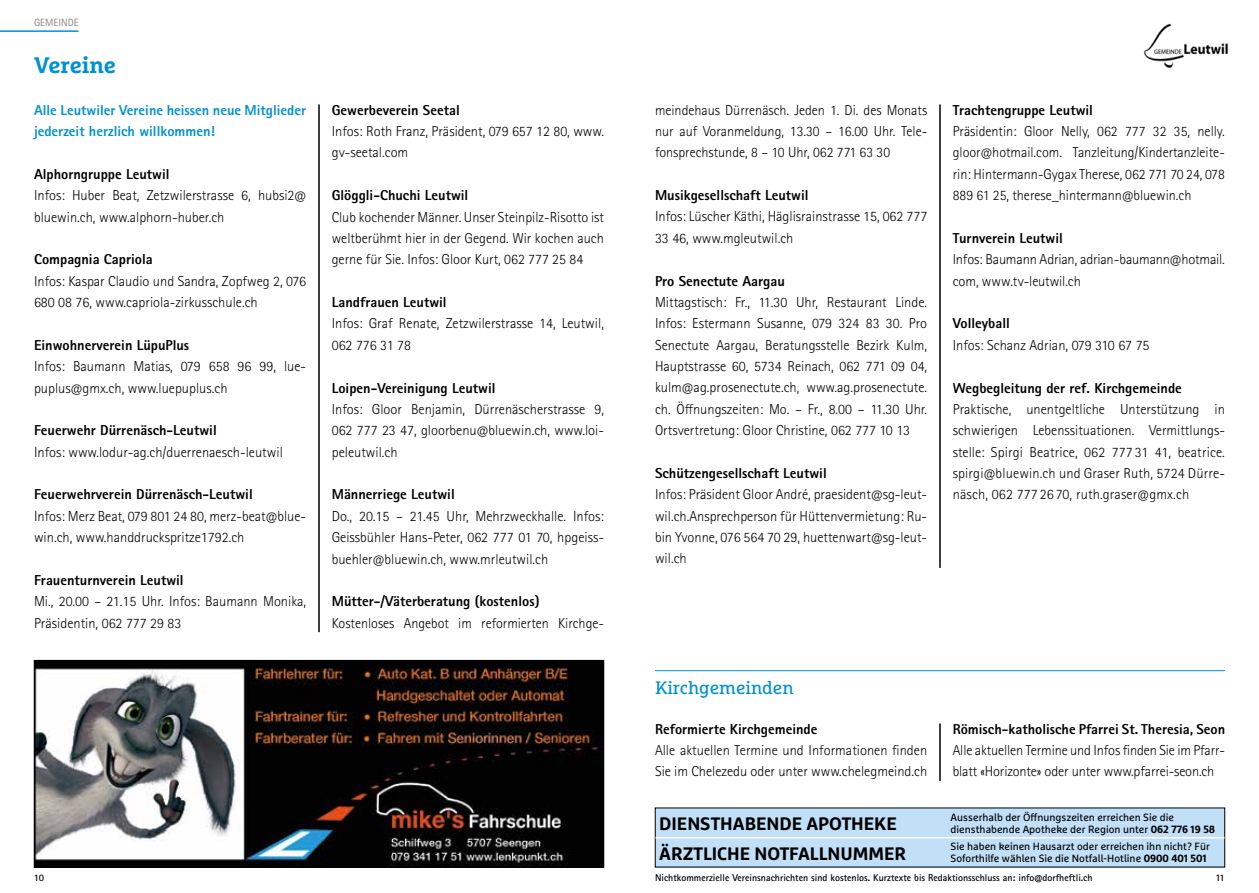
<style>
.page{position:relative;width:1259px;height:893px;background:#fff}
.page>*{position:absolute;margin:0;border:0;box-sizing:border-box;transform-origin:0 0}
.t1{font:700 22.5px "Marselis Slab Pro";color:#0090d6}
.t2{font:700 18px/30px "Marselis Pro";color:#000}
.t3{font:18px "Marselis Slab Pro";color:#0090d6}
.t4{font:300 14.4px/21.3px "Rotis Sans Serif Std";color:#000}
.t5{font:800 14.4px "Rotis Sans Serif Std";color:#000}
.t6{font:800 14.4px/21.3px "Rotis Sans Serif Std";color:#0090d6}
.t7{font:10.5px/12.6px "Marselis Pro";color:#000}
.t8{font:10.5px "Rotis Sans Serif Std";color:#868786}
.t9{font:700 9.9px "Rotis Sans Serif Std";color:#000}
.s1{font-weight:700}
</style>
<div class="page">
<hr style="left:0;top:30px;width:79px;height:2px;background:#0090d6">
<img style="left:1143px;top:23px;width:85px;height:45px">
<hr style="left:655px;top:670px;width:570px;height:1px;background:#0090d6">
<hr style="left:319px;top:105px;width:1px;height:527px;background:#000">
<hr style="left:939px;top:105px;width:1px;height:463px;background:#000">
<hr style="left:939px;top:723px;width:1px;height:58px;background:#000">
<div style="left:655px;top:808px;width:569px;height:59px;background:#c1dff7"></div>
<hr style="left:655px;top:837px;width:569px;height:1px;background:#fff">
<img style="left:36px;top:662px;width:566px;height:203px">
<div style="left:34px;top:660px;width:570px;height:207px;border:1px solid #000"></div>
<p class="t8" style="left:34px;top:16px;width:46px">GEMEINDE</p>
<h1 class="t1" style="left:34px;top:51px;width:84px">Vereine</h1>
<p class="t6" style="left:34px;top:99px;width:274px">Alle Leutwiler Vereine heissen neue Mitglieder jederzeit herzlich willkommen!</p>
<p class="t5" style="left:34px;top:165px;width:137px">Alphorngruppe Leutwil</p>
<p class="t4" style="left:34px;top:185px;width:274px">Infos: Huber Beat, Zetzwilerstrasse 6, hubsi2@ bluewin.ch, www.alphorn-huber.ch</p>
<p class="t5" style="left:34px;top:250px;width:120px">Compagnia Capriola</p>
<p class="t4" style="left:34px;top:270px;width:274px">Infos: Kaspar Claudio und Sandra, Zopfweg 2, 076<br>680 08 76, www.capriola-zirkusschule.ch</p>
<p class="t5" style="left:34px;top:336px;width:157px">Einwohnerverein LüpuPlus</p>
<p class="t4" style="left:34px;top:356px;width:274px">Infos: Baumann Matias, 079 658 96 99, lue&shy;puplus@gmx.ch, www.luepuplus.ch</p>
<p class="t5" style="left:34px;top:421px;width:184px">Feuerwehr Dürrenäsch-Leutwil</p>
<p class="t4" style="left:34px;top:441px;width:250px">Infos: www.lodur-ag.ch/duerrenaesch-leutwil</p>
<p class="t5" style="left:34px;top:485px;width:220px">Feuerwehrverein Dürrenäsch-Leutwil</p>
<p class="t4" style="left:34px;top:505px;width:274px">Infos: Merz Beat, 079 801 24 80, merz-beat@blue&shy;win.ch, www.handdruckspritze1792.ch</p>
<p class="t5" style="left:34px;top:571px;width:151px">Frauenturnverein Leutwil</p>
<p class="t4" style="left:34px;top:591px;width:274px">Mi., 20.00 – 21.15 Uhr. Infos: Baumann Monika,<br>Präsidentin, 062 777 29 83</p>
<p class="t5" style="left:332px;top:101px;width:129px">Gewerbeverein Seetal</p>
<p class="t4" style="left:332px;top:121px;width:274px">Infos: Roth Franz, Präsident, 079 657 12 80, www. gv-seetal.com</p>
<p class="t5" style="left:332px;top:186px;width:138px">Glöggli-Chuchi Leutwil</p>
<p class="t4" style="left:332px;top:206px;width:274px;text-align:justify">Club kochender Männer. Unser Steinpilz-Risotto ist weltberühmt hier in der Gegend. Wir kochen auch gerne für Sie. Infos: Gloor Kurt, 062 777 25 84</p>
<p class="t5" style="left:332px;top:293px;width:116px">Landfrauen Leutwil</p>
<p class="t4" style="left:332px;top:313px;width:274px">Infos: Graf Renate, Zetzwilerstrasse 14, Leutwil,<br>062 776 31 78</p>
<p class="t5" style="left:332px;top:378px;width:165px">Loipen-Vereinigung Leutwil</p>
<p class="t4" style="left:332px;top:399px;width:274px;text-align:justify">Infos: Gloor Benjamin, Dürrenäscherstrasse 9, 062 777 23 47, gloorbenu@bluewin.ch, www.loi&shy;peleutwil.ch</p>
<p class="t5" style="left:332px;top:485px;width:124px">Männerriege Leutwil</p>
<p class="t4" style="left:332px;top:505px;width:274px;text-align:justify">Do., 20.15 – 21.45 Uhr, Mehrzweckhalle. Infos:<br>Geissbühler Hans-Peter, 062 777 01 70, hpgeiss&shy;buehler@bluewin.ch, www.mrleutwil.ch</p>
<p class="t5" style="left:332px;top:592px;width:209px">Mütter-/Väterberatung (kostenlos)</p>
<p class="t4" style="left:332px;top:612px;width:274px">Kostenloses Angebot im reformierten Kirchge-</p>
<p class="t9" style="left:34px;top:871px;width:12px">10</p>
<p class="t4" style="left:655px;top:99px;width:274px;text-align:justify">meindehaus Dürrenäsch. Jeden 1. Di. des Monats nur auf Voranmeldung, 13.30 – 16.00 Uhr. Tele&shy;fonsprechstunde, 8 – 10 Uhr, 062 771 63 30</p>
<p class="t5" style="left:655px;top:186px;width:155px">Musikgesellschaft Leutwil</p>
<p class="t4" style="left:655px;top:206px;width:274px">Infos: Lüscher Käthi, Häglisrainstrasse 15, 062 777<br>33 46, www.mgleutwil.ch</p>
<p class="t5" style="left:655px;top:271px;width:131px">Pro Senectute Aargau</p>
<p class="t4" style="left:655px;top:292px;width:274px;text-align:justify">Mittagstisch: Fr., 11.30 Uhr, Restaurant Linde.<br>Infos: Estermann Susanne, 079 324 83 30. Pro Senectute Aargau, Beratungsstelle Bezirk Kulm, Hauptstrasse 60, 5734 Reinach, 062 771 09 04, kulm@ag.prosenectute.ch, www.ag.prosenectute. ch. Öffnungszeiten: Mo. – Fr., 8.00 – 11.30 Uhr.<br>Ortsvertretung: Gloor Christine, 062 777 10 13</p>
<p class="t5" style="left:655px;top:464px;width:173px">Schützengesellschaft Leutwil</p>
<p class="t4" style="left:655px;top:484px;width:274px;text-align:justify">Infos: Präsident Gloor André, praesident@sg-leut&shy;wil.ch.Ansprechperson für Hüttenvermietung: Ru&shy;bin Yvonne, 076 564 70 29, huettenwart@sg-leut&shy;wil.ch</p>
<p class="t5" style="left:952px;top:101px;width:142px">Trachtengruppe Leutwil</p>
<p class="t4" style="left:952px;top:121px;width:274px;text-align:justify">Präsidentin: Gloor Nelly, 062 777 32 35, nelly. gloor@hotmail.com. Tanzleitung/Kindertanzleite&shy;rin: Hintermann-Gygax Therese, 062 771 70 24, 078<br>889 61 25, therese_hintermann@bluewin.ch</p>
<p class="t5" style="left:952px;top:229px;width:112px">Turnverein Leutwil</p>
<p class="t4" style="left:952px;top:249px;width:274px">Infos: Baumann Adrian, adrian-baumann@hotmail. com, www.tv-leutwil.ch</p>
<p class="t5" style="left:952px;top:314px;width:59px">Volleyball</p>
<p class="t4" style="left:952px;top:334px;width:198px">Infos: Schanz Adrian, 079 310 67 75</p>
<p class="t5" style="left:952px;top:378px;width:231px">Wegbegleitung der ref. Kirchgemeinde</p>
<p class="t4" style="left:952px;top:399px;width:274px;text-align:justify">Praktische, unentgeltliche Unterstützung in schwierigen Lebenssituationen. Vermittlungs&shy;stelle: Spirgi Beatrice, 062 777 31 41, beatrice. spirgi@bluewin.ch und Graser Ruth, 5724 Dürre&shy;näsch, 062 777 26 70, ruth.graser@gmx.ch</p>
<p class="t3" style="left:655px;top:677px;width:140px">Kirchgemeinden</p>
<p class="t5" style="left:655px;top:720px;width:164px">Reformierte Kirchgemeinde</p>
<p class="t4" style="left:655px;top:740px;width:274px">Alle aktuellen Termine und Informationen finden<br>Sie im Chelezedu oder unter www.chelegmeind.ch</p>
<p class="t5" style="left:952px;top:720px;width:274px">Römisch-katholische Pfarrei St. Theresia, Seon</p>
<p class="t4" style="left:952px;top:740px;width:274px">Alle aktuellen Termine und Infos finden Sie im Pfarr&shy;blatt «Horizonte» oder unter www.pfarrei-seon.ch</p>
<p class="t2" style="left:659px;top:808px;width:248px">DIENSTHABENDE APOTHEKE<br>ÄRZTLICHE NOTFALLNUMMER</p>
<p class="t7" style="left:950px;top:811px;width:266px">Ausserhalb der Öffnungszeiten erreichen Sie die diensthabende Apotheke der Region unter <span class="s1">062 776 19 58</span></p>
<p class="t7" style="left:950px;top:840px;width:261px">Sie haben keinen Hausarzt oder erreichen ihn nicht? Für<br>Soforthilfe wählen Sie die Notfall-Hotline <span class="s1">0900 401 501</span></p>
<p class="t9" style="left:655px;top:871px;width:439px">Nichtkommerzielle Vereinsnachrichten sind kostenlos. Kurztexte bis Redaktionsschluss an: info@dorfheftli.ch</p>
<p class="t9" style="left:1215px;top:871px;width:11px">11</p>
</div>
